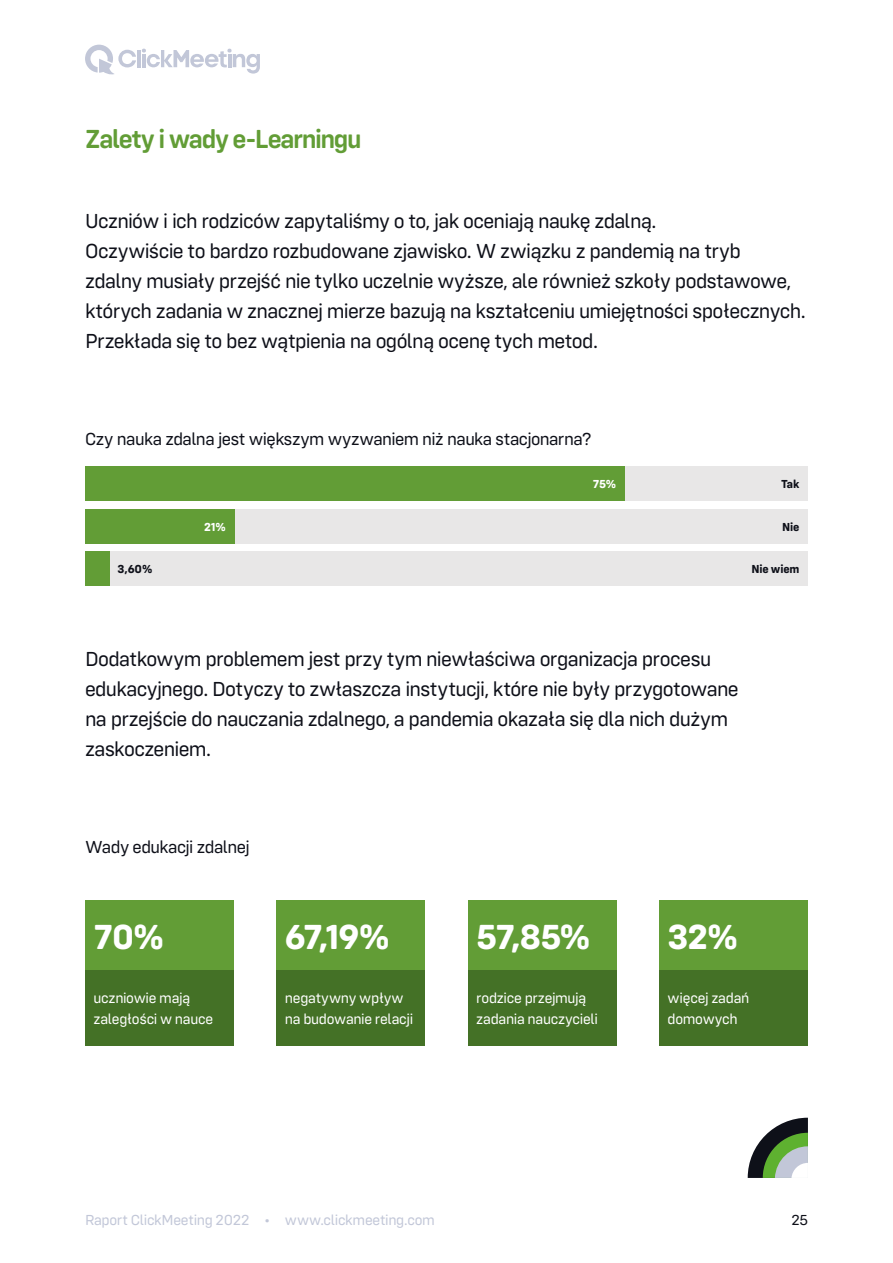
<style>
.page{position:relative;width:893px;height:1263px;background:#fff}
.page>*{position:absolute;margin:0;border:0;box-sizing:border-box;transform-origin:0 0}
.t1{font:700 36px "Config Rounded";letter-spacing:-.035em;color:#fff}
.t2{font:600 27px "Config Rounded";letter-spacing:-.055em;color:#629d36}
.t3{font:21px/30px "Config Rounded";letter-spacing:-.03em;color:#0e1019}
.t4{font:18px "Config Rounded";letter-spacing:-.03em;color:#0e1019}
.t5{font:15px/21px "Config Rounded";letter-spacing:-.02em;color:#fff}
.t6{font:15px "Config Rounded";letter-spacing:-.02em;color:#c2c7d8}
.t7{font:15px "Config Rounded";color:#0e1019}
.t8{font:700 12px "Config Rounded";letter-spacing:-.015em;color:#0e1019}
.t9{font:700 12px "Config Rounded";color:#fff}
</style>
<div class="page">
<svg style="left:85px;top:45px;width:51px;height:30px"></svg>
<hr style="left:137px;top:50px;width:4px;height:17px;background:#c2c7d8">
<svg style="left:142px;top:49px;width:118px;height:25px"></svg>
<div style="left:85px;top:467px;width:723px;height:34px;background:#e8e7e7"></div>
<div style="left:85px;top:509px;width:723px;height:34px;background:#e8e7e7"></div>
<div style="left:85px;top:552px;width:723px;height:34px;background:#e8e7e7"></div>
<div style="left:85px;top:552px;width:24px;height:34px;background:#629d36"></div>
<div style="left:85px;top:509px;width:149px;height:34px;background:#629d36"></div>
<div style="left:85px;top:467px;width:540px;height:34px;background:#629d36"></div>
<div style="left:85px;top:900px;width:149px;height:70px;background:#629d36"></div>
<div style="left:276px;top:900px;width:149px;height:70px;background:#629d36"></div>
<div style="left:468px;top:900px;width:149px;height:70px;background:#629d36"></div>
<div style="left:659px;top:900px;width:149px;height:70px;background:#629d36"></div>
<div style="left:85px;top:970px;width:149px;height:76px;background:#447126"></div>
<div style="left:276px;top:970px;width:149px;height:76px;background:#447126"></div>
<div style="left:468px;top:970px;width:149px;height:76px;background:#447126"></div>
<div style="left:659px;top:970px;width:149px;height:76px;background:#447126"></div>
<svg style="left:748px;top:1118px;width:60px;height:60px"></svg>
<p class="t2" style="left:85px;top:123px;width:278px">Zalety i wady e-Learningu</p>
<p class="t3" style="left:85px;top:206px;width:722px">Uczniów i ich rodziców zapytaliśmy o to, jak oceniają naukę zdalną.<br>Oczywiście to bardzo rozbudowane zjawisko. W związku z pandemią na tryb<br>zdalny musiały przejść nie tylko uczelnie wyższe, ale również szkoły podstawowe, których zadania w znacznej mierze bazują na kształceniu umiejętności społecznych.<br>Przekłada się to bez wątpienia na ogólną ocenę tych metod.</p>
<p class="t4" style="left:85px;top:429px;width:508px">Czy nauka zdalna jest większym wyzwaniem niż nauka stacjonarna?</p>
<p class="t9" style="left:593px;top:477px;width:25px">75%</p>
<p class="t8" style="left:781px;top:477px;width:20px">Tak</p>
<p class="t9" style="left:204px;top:520px;width:23px">21%</p>
<p class="t8" style="left:782px;top:520px;width:19px">Nie</p>
<p class="t8" style="left:118px;top:562px;width:36px">3,60%</p>
<p class="t8" style="left:751px;top:562px;width:50px">Nie wiem</p>
<p class="t3" style="left:85px;top:644px;width:655px">Dodatkowym problemem jest przy tym niewłaściwa organizacja procesu edukacyjnego. Dotyczy to zwłaszcza instytucji, które nie były przygotowane na przejście do nauczania zdalnego, a pandemia okazała się dla nich dużym zaskoczeniem.</p>
<p class="t4" style="left:85px;top:836px;width:166px">Wady edukacji zdalnej</p>
<h1 class="t1" style="left:94px;top:915px;width:72px">70%</h1>
<h1 class="t1" style="left:285px;top:915px;width:106px">67,19%</h1>
<h1 class="t1" style="left:476px;top:915px;width:116px">57,85%</h1>
<h1 class="t1" style="left:668px;top:915px;width:72px">32%</h1>
<p class="t5" style="left:94px;top:988px;width:121px">uczniowie mają zaległości w nauce</p>
<p class="t5" style="left:285px;top:988px;width:130px">negatywny wpływ na budowanie relacji</p>
<p class="t5" style="left:476px;top:988px;width:123px">rodzice przejmują zadania nauczycieli</p>
<p class="t5" style="left:668px;top:988px;width:83px">więcej zadań domowych</p>
<p class="t6" style="left:85px;top:1212px;width:351px">Raport ClickMeeting 2022 • www.clickmeeting.com</p>
<p class="t7" style="left:791px;top:1212px;width:18px">25</p>
</div>
